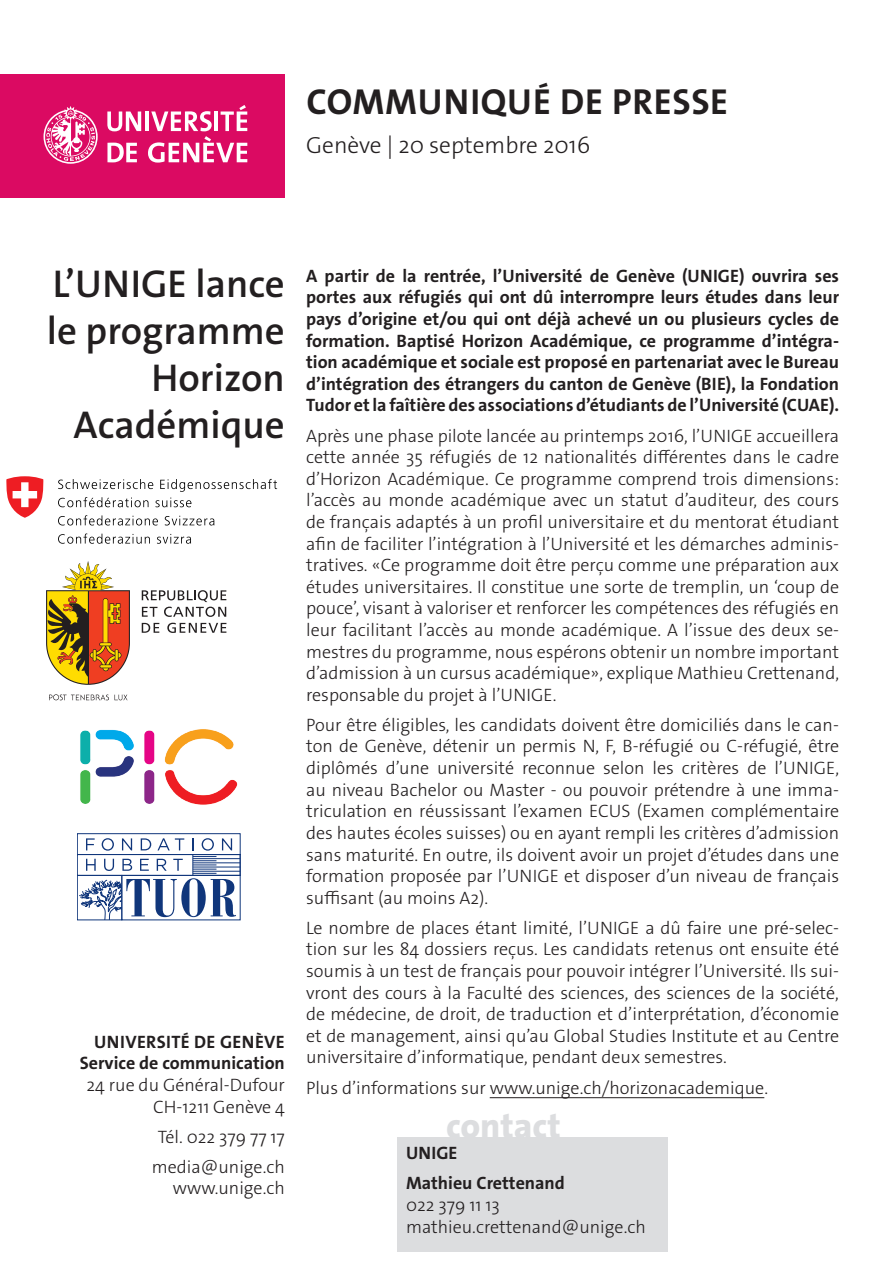
<style>
.page{position:relative;width:893px;height:1263px;background:#fff}
.page>*{position:absolute;margin:0;border:0;box-sizing:border-box;transform-origin:0 0}
._1__grand_titre{font:600 39px/46.8px "The Sans Os F";color:#231f20;text-align:right}
._4__texte_courant{font:700 36.3px "The Sans Os F";letter-spacing:.02em;color:#231f20}
._4__texte_courant-2{font:800 35.7px "The Sans Os F";color:#dcdddf}
._4__texte_courant-3{font:300 23.4px "The Sans Os F";color:#231f20}
._4__texte_courant-4{font:300 18px/21.6px "The Sans Os F";color:#231f20;text-align:justify}
._4__texte_courant-5{font:700 18px/21.6px "The Sans Os F";color:#231f20;text-align:justify}
.texte_courant{font:300 18px/21.6px "The Sans Os F";color:#231f20;text-align:right}
.texte_courant-2{font:700 18px "The Sans Os F";letter-spacing:.02em;color:#231f20}
.s1{font-weight:700}
</style>
<div class="page">
<hr style="left:490px;top:1097px;width:274px;height:1px;background:#231f20">
<div style="left:0;top:74px;width:285px;height:124px;background:#db0a62"></div>
<svg style="left:44px;top:106px;width:54px;height:58px"></svg>
<svg style="left:107px;top:111px;width:34px;height:20px"></svg>
<hr style="left:145px;top:111px;width:4px;height:20px;background:#fff">
<svg style="left:107px;top:143px;width:30px;height:19px"></svg>
<svg style="left:148px;top:105px;width:99px;height:58px"></svg>
<div style="left:398px;top:1137px;width:270px;height:115px;background:#dcdddf"></div>
<svg style="left:58px;top:479px;width:219px;height:28px"></svg>
<svg style="left:58px;top:515px;width:100px;height:10px"></svg>
<svg style="left:165px;top:516px;width:49px;height:9px"></svg>
<svg style="left:58px;top:533px;width:92px;height:11px"></svg>
<svg style="left:157px;top:534px;width:34px;height:10px"></svg>
<svg style="left:6px;top:476px;width:38px;height:42px"></svg>
<img style="left:80px;top:729px;width:158px;height:76px">
<svg style="left:49px;top:694px;width:79px;height:6px"></svg>
<svg style="left:46px;top:561px;width:84px;height:124px"></svg>
<hr style="left:88px;top:591px;width:1px;height:93px;background:#231f20">
<svg style="left:142px;top:590px;width:84px;height:27px"></svg>
<svg style="left:142px;top:623px;width:17px;height:10px"></svg>
<svg style="left:167px;top:623px;width:59px;height:10px"></svg>
<svg style="left:77px;top:833px;width:163px;height:87px"></svg>
<hr style="left:193px;top:858px;width:47px;height:1px;background:#10367b">
<hr style="left:193px;top:862px;width:47px;height:1px;background:#10367b">
<hr style="left:193px;top:867px;width:47px;height:1px;background:#10367b">
<hr style="left:193px;top:871px;width:47px;height:1px;background:#10367b">
<div style="left:193px;top:854px;width:47px;height:21px;border:1px solid #10367b"></div>
<p class="_4__texte_courant" style="left:306px;top:78px;width:423px">COMMUNIQUÉ DE PRESSE</p>
<p class="_4__texte_courant-3" style="left:306px;top:130px;width:286px">Genève | 20 septembre 2016</p>
<p class="_1__grand_titre" style="left:47px;top:261px;width:239px">L’UNIGE lance le programme<br>Horizon</p>
<p class="_1__grand_titre" style="left:74px;top:401px;width:213px">Académique</p>
<p class="texte_courant-2" style="left:94px;top:1030px;width:192px">UNIVERSITÉ DE GENÈVE</p>
<p class="texte_courant" style="left:80px;top:1052px;width:207px"><span class="s1">Service de communication<br></span>24 rue du Général-Dufour<br>CH-1211 Genève 4</p>
<p class="texte_courant" style="left:158px;top:1126px;width:129px">Tél. 022 379 77 17</p>
<p class="texte_courant" style="left:152px;top:1156px;width:135px">media@unige.ch www.unige.ch</p>
<p class="_4__texte_courant-5" style="left:306px;top:265px;width:534px">A partir de la rentrée, l’Université de Genève (UNIGE) ouvrira ses portes aux réfugiés qui ont dû interrompre leurs études dans leur pays d’origine et/ou qui ont déjà achevé un ou plusieurs cycles de formation. Baptisé Horizon Académique, ce programme d’intégra&shy;tion académique et sociale est proposé en partenariat avec le Bureau d’intégration des étrangers du canton de Genève (BIE), la Fondation Tudor et la faîtière des associations d’étudiants de l’Université (CUAE).</p>
<p class="_4__texte_courant-4" style="left:306px;top:425px;width:534px">Après une phase pilote lancée au printemps 2016, l’UNIGE accueillera cette année 35 réfugiés de 12 nationalités différentes dans le cadre d’Horizon Académique. Ce programme comprend trois dimensions: l’accès au monde académique avec un statut d’auditeur, des cours de français adaptés à un profil universitaire et du mentorat étudiant afin de faciliter l’intégration à l’Université et les démarches adminis&shy;tratives. «Ce programme doit être perçu comme une préparation aux études universitaires. Il constitue une sorte de tremplin, un ‘coup de pouce’, visant à valoriser et renforcer les compétences des réfugiés en leur facilitant l’accès au monde académique. A l’issue des deux se&shy;mestres du programme, nous espérons obtenir un nombre important d’admission à un cursus académique», explique Mathieu Crettenand, responsable du projet à l’UNIGE.</p>
<p class="_4__texte_courant-4" style="left:306px;top:714px;width:534px">Pour être éligibles, les candidats doivent être domiciliés dans le can&shy;ton de Genève, détenir un permis N, F, B-réfugié ou C-réfugié, être diplômés d’une université reconnue selon les critères de l’UNIGE, au niveau Bachelor ou Master - ou pouvoir prétendre à une imma&shy;triculation en réussissant l’examen ECUS (Examen complémentaire des hautes écoles suisses) ou en ayant rempli les critères d’admission sans maturité. En outre, ils doivent avoir un projet d’études dans une formation proposée par l’UNIGE et disposer d’un niveau de français suffisant (au moins A2).</p>
<p class="_4__texte_courant-4" style="left:306px;top:917px;width:534px">Le nombre de places étant limité, l’UNIGE a dû faire une pré-selec&shy;tion sur les 84 dossiers reçus. Les candidats retenus ont ensuite été soumis à un test de français pour pouvoir intégrer l’Université. Ils sui&shy;vront des cours à la Faculté des sciences, des sciences de la société, de médecine, de droit, de traduction et d’interprétation, d’économie et de management, ainsi qu’au Global Studies Institute et au Centre universitaire d’informatique, pendant deux semestres.</p>
<p class="_4__texte_courant-4" style="left:306px;top:1077px;width:463px">Plus d’informations sur www.unige.ch/horizonacademique.</p>
<p class="_4__texte_courant-2" style="left:446px;top:1103px;width:116px">contact</p>
<p class="_4__texte_courant-5" style="left:406px;top:1142px;width:53px">UNIGE</p>
<p class="_4__texte_courant-4" style="left:406px;top:1173px;width:241px;text-align:left"><span class="s1">Mathieu Crettenand<br></span>022 379 11 13 mathieu.crettenand@unige.ch</p>
</div>
